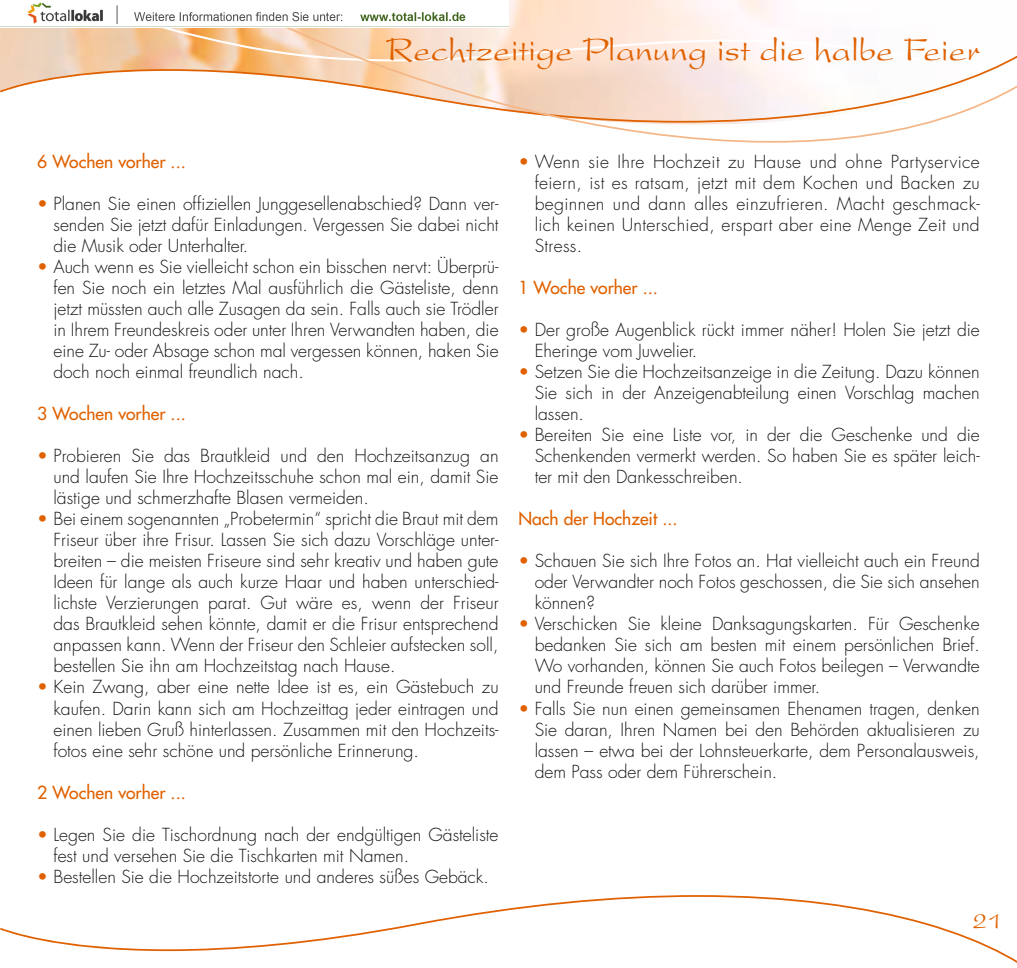
<style>
.page{position:relative;width:1017px;height:968px;background:#fff}
.page>*{position:absolute;margin:0;border:0;box-sizing:border-box;transform-origin:0 0}
.t1{font:35px "Present LT Std";color:#e06100}
.t2{font:26.25px "Present LT Std";color:#e06100}
.t3{font:300 17.5px/21px "Futura Std";color:#131413;text-align:justify}
.t4{font:500 17.5px "Futura Std";color:#e06100}
.s1{color:#e06100}
</style>
<div class="page">
<svg style="left:0;top:28px;width:46px;height:65px;background:#f0d3bb"></svg>
<svg style="left:46px;top:0;width:971px;height:143px"></svg>
<svg style="left:0;top:895px;width:1017px;height:68px"></svg>
<img style="left:0;top:0;width:508px;height:27px">
<h1 class="t1" style="left:386px;top:30px;width:595px">Rechtzeitige Planung ist die halbe Feier</h1>
<p class="t4" style="left:37px;top:151px;width:150px">6 Wochen vorher ...</p>
<p class="t3" style="left:53px;top:194px;width:447px;text-indent:-16px"><span class="s1">•</span> Planen Sie einen offiziellen Junggesellenabschied? Dann ver&shy;senden Sie jetzt dafür Einladungen. Vergessen Sie dabei nicht die Musik oder Unterhalter.</p>
<p class="t3" style="left:53px;top:257px;width:447px;text-indent:-16px"><span class="s1">•</span> Auch wenn es Sie vielleicht schon ein bisschen nervt: Überprü&shy;fen Sie noch ein letztes Mal ausführlich die Gästeliste, denn jetzt müssten auch alle Zusagen da sein. Falls auch sie Trödler in Ihrem Freundeskreis oder unter Ihren Verwandten haben, die eine Zu- oder Absage schon mal vergessen können, haken Sie doch noch einmal freundlich nach.</p>
<p class="t4" style="left:37px;top:403px;width:150px">3 Wochen vorher ...</p>
<p class="t3" style="left:53px;top:446px;width:447px;text-indent:-16px"><span class="s1">•</span> Probieren Sie das Brautkleid und den Hochzeitsanzug an und laufen Sie Ihre Hochzeitsschuhe schon mal ein, damit Sie lästige und schmerzhafte Blasen vermeiden.</p>
<p class="t3" style="left:53px;top:509px;width:447px;text-indent:-16px"><span class="s1">•</span> Bei einem sogenannten „Probetermin“ spricht die Braut mit dem Friseur über ihre Frisur. Lassen Sie sich dazu Vorschläge unter&shy;breiten – die meisten Friseure sind sehr kreativ und haben gute Ideen für lange als auch kurze Haar und haben unterschied&shy;lichste Verzierungen parat. Gut wäre es, wenn der Friseur das Brautkleid sehen könnte, damit er die Frisur entsprechend anpassen kann. Wenn der Friseur den Schleier aufstecken soll, bestellen Sie ihn am Hochzeitstag nach Hause.</p>
<p class="t3" style="left:53px;top:677px;width:447px;text-indent:-16px"><span class="s1">•</span> Kein Zwang, aber eine nette Idee ist es, ein Gästebuch zu kaufen. Darin kann sich am Hochzeittag jeder eintragen und einen lieben Gruß hinterlassen. Zusammen mit den Hochzeits&shy;fotos eine sehr schöne und persönliche Erinnerung.</p>
<p class="t4" style="left:37px;top:781px;width:150px">2 Wochen vorher ...</p>
<p class="t3" style="left:53px;top:824px;width:447px;text-indent:-16px"><span class="s1">•</span> Legen Sie die Tischordnung nach der endgültigen Gästeliste fest und versehen Sie die Tischkarten mit Namen.</p>
<p class="t3" style="left:37px;top:866px;width:453px"><span class="s1">•</span> Bestellen Sie die Hochzeitstorte und anderes süßes Gebäck.</p>
<p class="t3" style="left:535px;top:152px;width:447px;text-indent:-16px"><span class="s1">•</span> Wenn sie Ihre Hochzeit zu Hause und ohne Partyservice feiern, ist es ratsam, jetzt mit dem Kochen und Backen zu beginnen und dann alles einzufrieren. Macht geschmack&shy;lich keinen Unterschied, erspart aber eine Menge Zeit und Stress.</p>
<p class="t4" style="left:518px;top:277px;width:141px">1 Woche vorher ...</p>
<p class="t3" style="left:535px;top:320px;width:447px;text-indent:-16px"><span class="s1">•</span> Der große Augenblick rückt immer näher! Holen Sie jetzt die<br>Eheringe vom Juwelier.</p>
<p class="t3" style="left:535px;top:362px;width:447px;text-indent:-16px"><span class="s1">•</span> Setzen Sie die Hochzeitsanzeige in die Zeitung. Dazu können Sie sich in der Anzeigenabteilung einen Vorschlag machen lassen.</p>
<p class="t3" style="left:535px;top:425px;width:447px;text-indent:-16px"><span class="s1">•</span> Bereiten Sie eine Liste vor, in der die Geschenke und die Schenkenden vermerkt werden. So haben Sie es später leich&shy;ter mit den Dankesschreiben.</p>
<p class="t4" style="left:518px;top:508px;width:161px">Nach der Hochzeit ...</p>
<p class="t3" style="left:535px;top:551px;width:447px;text-indent:-16px"><span class="s1">•</span> Schauen Sie sich Ihre Fotos an. Hat vielleicht auch ein Freund oder Verwandter noch Fotos geschossen, die Sie sich ansehen können?</p>
<p class="t3" style="left:535px;top:614px;width:447px;text-indent:-16px"><span class="s1">•</span> Verschicken Sie kleine Danksagungskarten. Für Geschenke bedanken Sie sich am besten mit einem persönlichen Brief.<br>Wo vorhanden, können Sie auch Fotos beilegen – Verwandte und Freunde freuen sich darüber immer.</p>
<p class="t3" style="left:535px;top:698px;width:447px;text-indent:-16px"><span class="s1">•</span> Falls Sie nun einen gemeinsamen Ehenamen tragen, denken Sie daran, Ihren Namen bei den Behörden aktualisieren zu lassen – etwa bei der Lohnsteuerkarte, dem Personalausweis, dem Pass oder dem Führerschein.</p>
<h2 class="t2" style="left:973px;top:905px;width:31px">21</h2>
</div>
